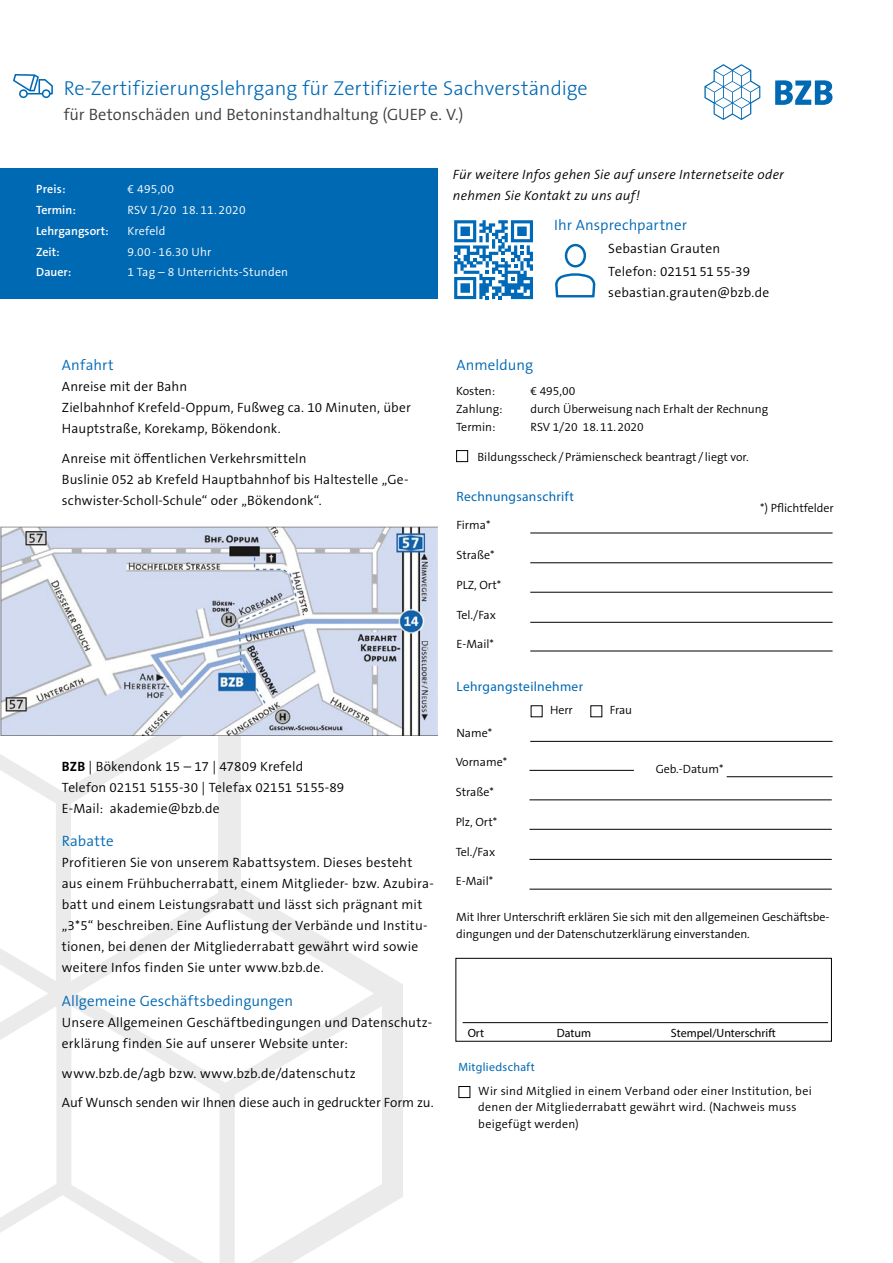
<style>
.page{position:relative;width:893px;height:1263px;background:#fff}
.page>*{position:absolute;margin:0;border:0;box-sizing:border-box;transform-origin:0 0}
.t1{font:300 20.25px "The Sans B W3";letter-spacing:-.005em;color:#0069b4}
.t2{font:300 16.5px "The Sans B W4";letter-spacing:-.005em;color:#3c3c3b}
.t3{font:300 15px "The Sans B W4";letter-spacing:.005em;color:#0069b4}
.t4{font:300 13.5px/21px "The Sans B W4";letter-spacing:.01em;color:#000}
.t5{font:italic 300 13.5px/21px "The Sans B W4";letter-spacing:.015em;color:#000}
.t6{font:13.5px "Myriad Pro";letter-spacing:.02em;color:#0069b4}
.t7{font:300 12px/18.1px "The Sans B W4";color:#000}
.t8{font:300 12px/16.5px "The Sans B W4";letter-spacing:.02em;color:#000}
.t9{font:300 12px "The Sans B W4";letter-spacing:.02em;color:#fff}
.t10{font:600 12px "The Sans B W6";color:#fff}
.t11{font:12px "Myriad Pro";color:#000}
.t12{font:12px "Myriad Pro";letter-spacing:.025em;color:#0069b4}
.s1{font-family:"The Sans B W7";font-weight:700}
</style>
<div class="page">
<svg style="left:0;top:736px;width:403px;height:527px"></svg>
<img style="left:0;top:526px;width:437px;height:210px">
<div style="left:455px;top:958px;width:377px;height:84px;border:1px solid #000"></div>
<hr style="left:530px;top:533px;width:302px;height:1px;background:#000">
<hr style="left:530px;top:562px;width:302px;height:1px;background:#000">
<hr style="left:530px;top:592px;width:302px;height:1px;background:#000">
<hr style="left:530px;top:622px;width:302px;height:1px;background:#000">
<hr style="left:530px;top:651px;width:302px;height:1px;background:#000">
<hr style="left:530px;top:741px;width:302px;height:1px;background:#000">
<hr style="left:529px;top:799px;width:303px;height:1px;background:#000">
<hr style="left:529px;top:829px;width:303px;height:1px;background:#000">
<hr style="left:529px;top:859px;width:303px;height:1px;background:#000">
<hr style="left:529px;top:889px;width:303px;height:1px;background:#000">
<hr style="left:463px;top:1022px;width:365px;height:1px;background:#000">
<hr style="left:529px;top:770px;width:105px;height:1px;background:#000">
<hr style="left:727px;top:776px;width:105px;height:1px;background:#000">
<div style="left:456px;top:450px;width:12px;height:12px;border:1px solid #000"></div>
<div style="left:458px;top:1086px;width:12px;height:12px;border:1px solid #000"></div>
<svg style="left:13px;top:74px;width:40px;height:24px"></svg>
<svg style="left:704px;top:64px;width:56px;height:56px"></svg>
<div style="left:0;top:168px;width:437px;height:131px;background:#0069b4"></div>
<svg style="left:555px;top:244px;width:41px;height:53px"></svg>
<svg style="left:454px;top:220px;width:79px;height:79px"></svg>
<svg style="left:775px;top:80px;width:57px;height:25px"></svg>
<h1 class="t1" style="left:64px;top:75px;width:526px">Re-Zertifizierungslehrgang für Zertifizierte Sachverständige</h1>
<p class="t2" style="left:64px;top:104px;width:401px">für Betonschäden und Betoninstandhaltung (GUEP e. V.)</p>
<p class="t10" style="left:36px;top:181px;width:31px">Preis:</p>
<p class="t9" style="left:128px;top:181px;width:48px">€ 495,00</p>
<p class="t10" style="left:36px;top:202px;width:41px">Termin:</p>
<p class="t9" style="left:128px;top:202px;width:120px">RSV 1/20 18. 11. 2020</p>
<p class="t10" style="left:36px;top:223px;width:74px">Lehrgangsort:</p>
<p class="t9" style="left:128px;top:223px;width:40px">Krefeld</p>
<p class="t10" style="left:36px;top:244px;width:25px">Zeit:</p>
<p class="t9" style="left:128px;top:244px;width:85px">9.00 - 16.30 Uhr</p>
<p class="t10" style="left:36px;top:265px;width:37px">Dauer:</p>
<p class="t9" style="left:128px;top:265px;width:162px">1 Tag – 8 Unterrichts-Stunden</p>
<p class="t5" style="left:453px;top:164px;width:332px">Für weitere Infos gehen Sie auf unsere Internetseite oder nehmen Sie Kontakt zu uns auf!</p>
<p class="t3" style="left:554px;top:215px;width:134px">Ihr Ansprechpartner</p>
<p class="t4" style="left:608px;top:237px;width:143px;line-height:23.1px">Sebastian Grauten<br>Telefon: 02151 51 55-39</p>
<p class="t4" style="left:608px;top:282px;width:163px">sebastian.grauten@bzb.de</p>
<p class="t3" style="left:62px;top:356px;width:53px">Anfahrt</p>
<p class="t3" style="left:456px;top:356px;width:78px">Anmeldung</p>
<p class="t4" style="left:62px;top:376px;width:350px">Anreise mit der Bahn<br>Zielbahnhof Krefeld-Oppum, Fußweg ca. 10 Minuten, über<br>Hauptstraße, Korekamp, Bökendonk.</p>
<p class="t4" style="left:62px;top:448px;width:348px">Anreise mit öffentlichen Verkehrsmitteln<br>Buslinie 052 ab Krefeld Hauptbahnhof bis Haltestelle „Ge&shy;schwister-Scholl-Schule“ oder „Bökendonk“.</p>
<p class="t7" style="left:456px;top:382px;width:48px">Kosten:<br>Zahlung:<br>Termin:</p>
<p class="t7" style="left:530px;top:382px;width:239px">€ 495,00<br>durch Überweisung nach Erhalt der Rechnung<br>RSV 1/20 18.11.2020</p>
<p class="t7" style="left:477px;top:448px;width:273px">Bildungsscheck /Prämienscheck beantragt / liegt vor.</p>
<p class="t6" style="left:456px;top:488px;width:119px">Rechnungsanschrift</p>
<p class="t7" style="left:456px;top:516px;width:36px">Firma*</p>
<p class="t7" style="left:456px;top:546px;width:40px">Straße*</p>
<p class="t7" style="left:456px;top:576px;width:46px">PLZ, Ort*</p>
<p class="t7" style="left:456px;top:605px;width:41px">Tel./Fax</p>
<p class="t7" style="left:456px;top:635px;width:39px">E-Mail*</p>
<p class="t6" style="left:456px;top:678px;width:128px">Lehrgangsteilnehmer</p>
<p class="t7" style="left:456px;top:723px;width:37px">Name*</p>
<p class="t7" style="left:760px;top:499px;width:75px">*) Pflichtfelder</p>
<p class="t7" style="left:550px;top:701px;width:24px">Herr</p>
<p class="t7" style="left:610px;top:701px;width:24px">Frau</p>
<p class="t4" style="left:62px;top:755px;width:284px"><span class="s1">BZB</span> | Bökendonk 15 – 17 | 47809 Krefeld<br>Telefon 02151 5155-30 | Telefax 02151 5155-89<br>E-Mail: akademie@bzb.de</p>
<p class="t3" style="left:62px;top:831px;width:53px">Rabatte</p>
<p class="t4" style="left:62px;top:852px;width:373px">Profitieren Sie von unserem Rabattsystem. Dieses besteht aus einem Frühbucherrabatt, einem Mitglieder- bzw. Azubira&shy;batt und einem Leistungsrabatt und lässt sich prägnant mit „3*5“ beschreiben. Eine Auflistung der Verbände und Institu&shy;tionen, bei denen der Mitgliederrabatt gewährt wird sowie weitere Infos finden Sie unter www.bzb.de.</p>
<p class="t3" style="left:62px;top:991px;width:233px">Allgemeine Geschäftsbedingungen</p>
<p class="t4" style="left:62px;top:1012px;width:372px">Unsere Allgemeinen Geschäftbedingungen und Datenschutz&shy;erklärung finden Sie auf unserer Website unter:</p>
<p class="t4" style="left:62px;top:1058px;width:373px;line-height:29.5px">www.bzb.de/agb bzw. www.bzb.de/datenschutz<br>Auf Wunsch senden wir Ihnen diese auch in gedruckter Form zu.</p>
<p class="t7" style="left:456px;top:753px;width:53px">Vorname*</p>
<p class="t7" style="left:456px;top:783px;width:40px">Straße*</p>
<p class="t7" style="left:456px;top:813px;width:43px">Plz, Ort*</p>
<p class="t7" style="left:456px;top:842px;width:41px">Tel./Fax</p>
<p class="t7" style="left:456px;top:872px;width:39px">E-Mail*</p>
<p class="t7" style="left:656px;top:760px;width:69px">Geb.-Datum*</p>
<p class="t7" style="left:456px;top:909px;width:375px;line-height:16.5px">Mit Ihrer Unterschrift erklären Sie sich mit den allgemeinen Geschäftsbe&shy;dingungen und der Datenschutzerklärung einverstanden.</p>
<p class="t11" style="left:468px;top:1025px;width:18px">Ort</p>
<p class="t11" style="left:557px;top:1025px;width:36px">Datum</p>
<p class="t11" style="left:671px;top:1025px;width:106px">Stempel/Unterschrift</p>
<p class="t12" style="left:458px;top:1059px;width:78px">Mitgliedschaft</p>
<p class="t8" style="left:478px;top:1082px;width:335px">Wir sind Mitglied in einem Verband oder einer Institution, bei denen der Mitgliederrabatt gewährt wird. (Nachweis muss beigefügt werden)</p>
</div>
